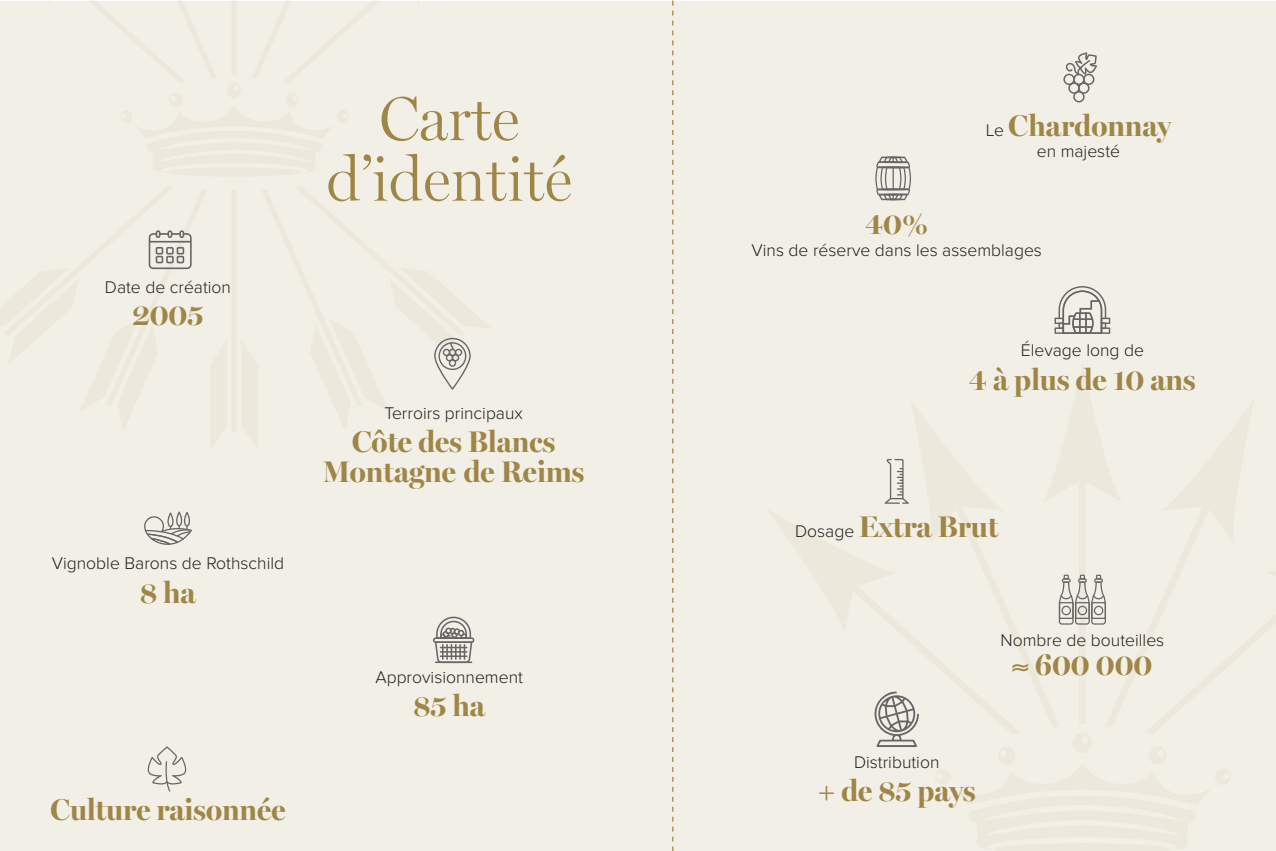
<style>
.page{position:relative;width:1276px;height:851px;background:#fff}
.page>*{position:absolute;margin:0;border:0;box-sizing:border-box;transform-origin:0 0}
.t1{font:300 62.75px/60.5px "Miller Display";color:#9f8647;text-align:center}
.t2{font:700 30px/30px "Miller Banner";color:#9f8647;text-align:center}
.t3{font:300 17.5px "Proxima Nova";color:#231f20}
.s1{font-family:"Proxima Nova";font-weight:300;font-size:17.5px;color:#231f20}
</style>
<div class="page">
<div style="left:0;top:1px;width:1276px;height:849px;background:#f2efe6"></div>
<svg style="left:911px;top:401px;width:23px;height:107px"></svg>
<svg style="left:768px;top:508px;width:166px;height:155px"></svg>
<div style="left:232px;top:190px;width:5px;height:242px;background:#ece8db"></div>
<svg style="left:49px;top:0;width:370px;height:176px"></svg>
<svg style="left:672px;top:1px;width:1px;height:849px"></svg>
<svg style="left:1063px;top:52px;width:34px;height:50px"></svg>
<svg style="left:148px;top:746px;width:38px;height:45px"></svg>
<svg style="left:0;top:186px;width:227px;height:262px"></svg>
<svg style="left:242px;top:186px;width:248px;height:262px"></svg>
<svg style="left:875px;top:156px;width:36px;height:44px"></svg>
<svg style="left:1054px;top:286px;width:56px;height:48px"></svg>
<svg style="left:934px;top:365px;width:342px;height:485px"></svg>
<svg style="left:874px;top:691px;width:45px;height:56px"></svg>
<svg style="left:884px;top:459px;width:25px;height:44px"></svg>
<svg style="left:144px;top:511px;width:48px;height:33px"></svg>
<svg style="left:433px;top:616px;width:41px;height:47px"></svg>
<hr style="left:435px;top:661px;width:37px;height:2px;background:#666">
<p class="t3" style="left:105px;top:278px;width:128px">Date de création</p>
<h2 class="t2" style="left:132px;top:302px;width:73px">2005</h2>
<p class="t3" style="left:52px;top:554px;width:234px">Vignoble Barons de Rothschild</p>
<h2 class="t2" style="left:140px;top:579px;width:57px">8 ha</h2>
<h2 class="t2" style="left:51px;top:796px;width:236px">Culture raisonnée</h2>
<h1 class="t1" style="left:326px;top:88px;width:247px">Carte d’identité</h1>
<p class="t3" style="left:384px;top:403px;width:140px">Terroirs principaux</p>
<h2 class="t2" style="left:323px;top:429px;width:263px">Côte des Blancs<br>Montagne de Reims</h2>
<p class="t3" style="left:375px;top:667px;width:149px">Approvisionnement</p>
<h2 class="t2" style="left:413px;top:693px;width:73px">85 ha</h2>
<h2 class="t2" style="left:985px;top:113px;width:187px"><span class="s1">Le</span> Chardonnay</h2>
<p class="t3" style="left:1036px;top:141px;width:85px">en majesté</p>
<h2 class="t2" style="left:865px;top:211px;width:64px">40%</h2>
<p class="t3" style="left:751px;top:241px;width:292px">Vins de réserve dans les assemblages</p>
<p class="t3" style="left:1020px;top:341px;width:125px">Élevage long de</p>
<h2 class="t2" style="left:969px;top:366px;width:228px">4 à plus de 10 ans</h2>
<h2 class="t2" style="left:795px;top:514px;width:205px"><span class="s1">Dosage</span> Extra Brut</h2>
<p class="t3" style="left:1000px;top:630px;width:165px">Nombre de bouteilles</p>
<p class="t3" style="left:854px;top:752px;width:87px">Distribution</p>
<h2 class="t2" style="left:818px;top:778px;width:159px">+ de 85 pays</h2>
<h2 class="t2" style="left:1012px;top:651px;width:142px">≈ 600 000</h2>
</div>
